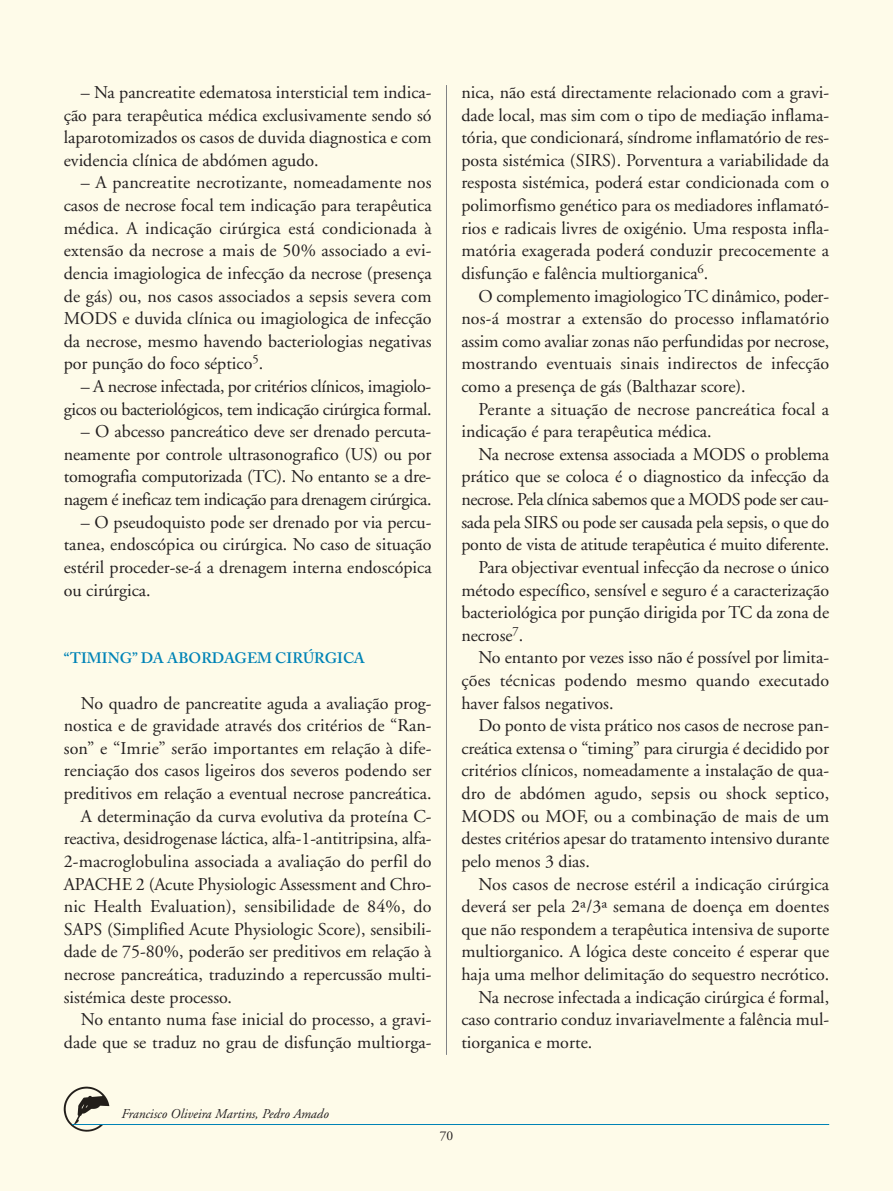
<style>
.page{position:relative;width:893px;height:1191px;background:#fefbe9}
.page>*{position:absolute;margin:0;border:0;box-sizing:border-box;transform-origin:0 0}
.t1{font:18px/22.6px "Adobe Garamond";color:#231f20;text-align:justify}
.t2{font:18px/22.6px "Adobe Garamond";letter-spacing:-.02em;color:#231f20;text-align:right}
.t3{font:18px "Adobe Garamond";letter-spacing:-.025em;color:#231f20}
.t4{font:600 15px "Adobe Caslon";color:#0083b6}
.t5{font:italic 13.5px "Adobe Garamond";color:#231f20}
.t6{font:13.5px "Adobe Garamond";color:#231f20}
</style>
<div class="page">
<img style="left:64px;top:1086px;width:45px;height:45px">
<hr style="left:72px;top:1124px;width:757px;height:1px;background:#0083b6">
<hr style="left:446px;top:85px;width:1px;height:969px;background:#808285">
<p class="t1" style="left:64px;top:83px;width:369px;text-indent:17px">– Na pancreatite edematosa intersticial tem indica&shy;ção para terapêutica médica exclusivamente sendo só laparotomizados os casos de duvida diagnostica e com evidencia clínica de abdómen agudo.</p>
<p class="t1" style="left:64px;top:173px;width:369px;text-indent:17px">– A pancreatite necrotizante, nomeadamente nos casos de necrose focal tem indicação para terapêutica médica. A indicação cirúrgica está condicionada à extensão da necrose a mais de 50% associado a evi&shy;dencia imagiologica de infecção da necrose (presença de gás) ou, nos casos associados a sepsis severa com MODS e duvida clínica ou imagiologica de infecção da necrose, mesmo havendo bacteriologias negativas por punção do foco séptico<sup>5</sup>.</p>
<p class="t2" style="left:64px;top:376px;width:369px">– A necrose infectada, por critérios clínicos, imagiolo&shy;gicos ou bacteriológicos, tem indicação cirúrgica formal.</p>
<p class="t1" style="left:64px;top:422px;width:369px;text-indent:17px">– O abcesso pancreático deve ser drenado percuta&shy;neamente por controle ultrasonografico (US) ou por tomografia computorizada (TC). No entanto se a dre&shy;nagem é ineficaz tem indicação para drenagem cirúrgica.</p>
<p class="t1" style="left:64px;top:512px;width:369px;text-indent:17px">– O pseudoquisto pode ser drenado por via percu&shy;tanea, endoscópica ou cirúrgica. No caso de situação estéril proceder-se-á a drenagem interna endoscópica ou cirúrgica.</p>
<p class="t4" style="left:64px;top:653px;width:303px">“TIMING” DA ABORDAGEM CIRÚRGICA</p>
<p class="t1" style="left:81px;top:693px;width:352px">No quadro de pancreatite aguda a avaliação prog-</p>
<p class="t1" style="left:64px;top:715px;width:369px">nostica e de gravidade através dos critérios de “Ran-</p>
<p class="t1" style="left:64px;top:738px;width:369px">son” e “Imrie” serão importantes em relação à dife-</p>
<p class="t1" style="left:64px;top:761px;width:369px">renciação dos casos ligeiros dos severos podendo ser</p>
<p class="t1" style="left:64px;top:783px;width:369px">preditivos em relação a eventual necrose pancreática.</p>
<p class="t1" style="left:81px;top:806px;width:352px">A determinação da curva evolutiva da proteína C-</p>
<p class="t1" style="left:64px;top:828px;width:369px">reactiva, desidrogenase láctica, alfa-1-antitripsina, alfa-</p>
<p class="t1" style="left:64px;top:851px;width:369px">2-macroglobulina associada a avaliação do perfil do</p>
<p class="t1" style="left:64px;top:874px;width:369px">APACHE 2 (Acute Physiologic Assessment and Chro-</p>
<p class="t1" style="left:64px;top:896px;width:369px">nic Health Evaluation), sensibilidade de 84%, do</p>
<p class="t1" style="left:64px;top:919px;width:369px">SAPS (Simplified Acute Physiologic Score), sensibili-</p>
<p class="t1" style="left:64px;top:942px;width:369px">dade de 75-80%, poderão ser preditivos em relação à</p>
<p class="t1" style="left:64px;top:964px;width:369px">necrose pancreática, traduzindo a repercussão multi-</p>
<p class="t1" style="left:64px;top:987px;width:170px">sistémica deste processo.</p>
<p class="t1" style="left:81px;top:1009px;width:352px">No entanto numa fase inicial do processo, a gravi-</p>
<p class="t1" style="left:64px;top:1032px;width:369px">dade que se traduz no grau de disfunção multiorga-</p>
<p class="t1" style="left:461px;top:83px;width:369px">nica, não está directamente relacionado com a gravi-</p>
<p class="t1" style="left:461px;top:105px;width:369px">dade local, mas sim com o tipo de mediação inflama-</p>
<p class="t1" style="left:461px;top:128px;width:369px">tória, que condicionará, síndrome inflamatório de res-</p>
<p class="t1" style="left:461px;top:150px;width:369px">posta sistémica (SIRS). Porventura a variabilidade da</p>
<p class="t1" style="left:461px;top:173px;width:369px">resposta sistémica, poderá estar condicionada com o</p>
<p class="t1" style="left:461px;top:196px;width:369px">polimorfismo genético para os mediadores inflamató-</p>
<p class="t1" style="left:461px;top:218px;width:369px">rios e radicais livres de oxigénio. Uma resposta infla-</p>
<p class="t1" style="left:461px;top:241px;width:369px">matória exagerada poderá conduzir precocemente a</p>
<p class="t1" style="left:461px;top:263px;width:249px">disfunção e falência multiorganica<sup>6</sup>.</p>
<p class="t1" style="left:478px;top:286px;width:352px">O complemento imagiologico TC dinâmico, poder-</p>
<p class="t1" style="left:461px;top:309px;width:369px">nos-á mostrar a extensão do processo inflamatório</p>
<p class="t1" style="left:461px;top:331px;width:369px">assim como avaliar zonas não perfundidas por necrose,</p>
<p class="t1" style="left:461px;top:354px;width:369px">mostrando eventuais sinais indirectos de infecção</p>
<p class="t1" style="left:461px;top:376px;width:286px">como a presença de gás (Balthazar score).</p>
<p class="t1" style="left:478px;top:399px;width:352px">Perante a situação de necrose pancreática focal a</p>
<p class="t1" style="left:461px;top:422px;width:252px">indicação é para terapêutica médica.</p>
<p class="t1" style="left:478px;top:444px;width:352px">Na necrose extensa associada a MODS o problema</p>
<p class="t1" style="left:461px;top:467px;width:369px">prático que se coloca é o diagnostico da infecção da</p>
<p class="t3" style="left:461px;top:492px;width:369px">necrose. Pela clínica sabemos que a MODS pode ser cau-</p>
<p class="t1" style="left:461px;top:512px;width:369px">sada pela SIRS ou pode ser causada pela sepsis, o que do</p>
<p class="t1" style="left:461px;top:535px;width:369px">ponto de vista de atitude terapêutica é muito diferente.</p>
<p class="t1" style="left:478px;top:557px;width:352px">Para objectivar eventual infecção da necrose o único</p>
<p class="t1" style="left:461px;top:580px;width:369px">método específico, sensível e seguro é a caracterização</p>
<p class="t1" style="left:461px;top:602px;width:369px">bacteriológica por punção dirigida por TC da zona de</p>
<p class="t1" style="left:461px;top:625px;width:64px">necrose<sup>7</sup>.</p>
<p class="t1" style="left:478px;top:648px;width:352px">No entanto por vezes isso não é possível por limita-</p>
<p class="t1" style="left:461px;top:670px;width:369px">ções técnicas podendo mesmo quando executado</p>
<p class="t1" style="left:461px;top:693px;width:154px">haver falsos negativos.</p>
<p class="t1" style="left:478px;top:715px;width:352px">Do ponto de vista prático nos casos de necrose pan-</p>
<p class="t1" style="left:461px;top:738px;width:369px">creática extensa o “timing” para cirurgia é decidido por</p>
<p class="t1" style="left:461px;top:761px;width:369px">critérios clínicos, nomeadamente a instalação de qua-</p>
<p class="t1" style="left:461px;top:783px;width:369px">dro de abdómen agudo, sepsis ou shock septico,</p>
<p class="t1" style="left:461px;top:806px;width:369px">MODS ou MOF, ou a combinação de mais de um</p>
<p class="t1" style="left:461px;top:828px;width:369px">destes critérios apesar do tratamento intensivo durante</p>
<p class="t1" style="left:461px;top:851px;width:130px">pelo menos 3 dias.</p>
<p class="t1" style="left:478px;top:874px;width:352px">Nos casos de necrose estéril a indicação cirúrgica</p>
<p class="t1" style="left:461px;top:896px;width:369px">deverá ser pela 2ª/3ª semana de doença em doentes</p>
<p class="t1" style="left:461px;top:919px;width:369px">que não respondem a terapêutica intensiva de suporte</p>
<p class="t1" style="left:461px;top:942px;width:369px">multiorganico. A lógica deste conceito é esperar que</p>
<p class="t1" style="left:461px;top:964px;width:369px">haja uma melhor delimitação do sequestro necrótico.</p>
<p class="t1" style="left:478px;top:987px;width:352px">Na necrose infectada a indicação cirúrgica é formal,</p>
<p class="t1" style="left:461px;top:1009px;width:369px">caso contrario conduz invariavelmente a falência mul-</p>
<p class="t1" style="left:461px;top:1032px;width:132px">tiorganica e morte.</p>
<p class="t5" style="left:122px;top:1107px;width:209px">Francisco Oliveira Martins, Pedro Amado</p>
<p class="t6" style="left:440px;top:1130px;width:15px">70</p>
</div>
